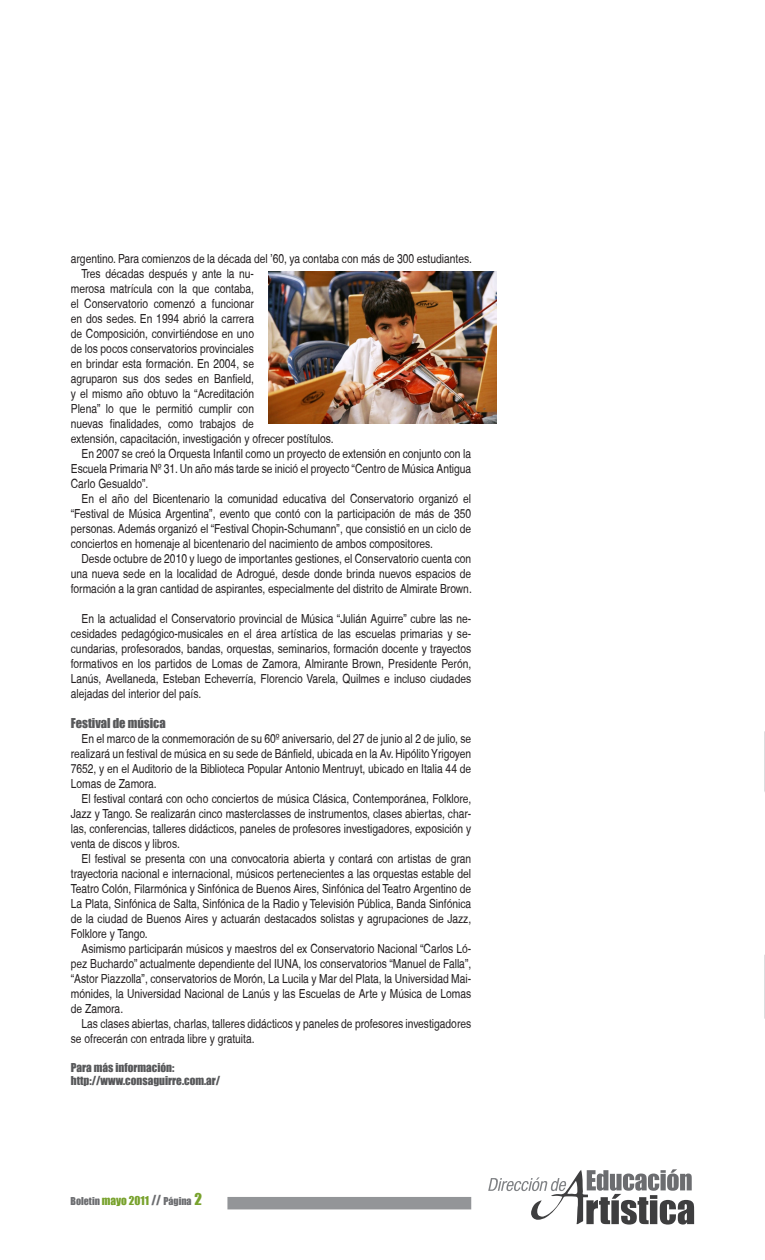
<style>
.page{position:relative;width:765px;height:1260px;background:#fff}
.page>*{position:absolute;margin:0;border:0;box-sizing:border-box;transform-origin:0 0}
.texto{font:condensed 12.5px/15px "Helvetica";color:#231f20;text-align:justify}
.subtitulo{font:12.5px "Impact";color:#57585a}
.subtitulo-2{font:11.25px "Impact";color:#57585a}
.titulos{font:10px "Impact";color:#6c6d70}
.s1{font-size:11.25px;color:#78a22d}
.s2{font-size:12.5px}
.s3{font-size:15px;color:#78a22d}
</style>
<div class="page">
<svg style="left:764px;top:731px;width:1px;height:288px"></svg>
<svg style="left:488px;top:1169px;width:206px;height:56px"></svg>
<div style="left:227px;top:1197px;width:244px;height:12px;background:#939598"></div>
<img style="left:268px;top:271px;width:229px;height:152px">
<p class="texto" style="left:71px;top:252px;width:403px">argentino. Para comienzos de la década del ’60, ya contaba con más de 300 estudiantes.</p>
<p class="texto" style="left:71px;top:267px;width:264px;text-align:left;text-indent:11px">Tres décadas después y ante la nu-<br>merosa matrícula con la que contaba,<br>el Conservatorio comenzó a funcionar<br>en dos sedes. En 1994 abrió la carrera<br>de Composición, convirtiéndose en uno<br>de los pocos conservatorios provinciales<br>en brindar esta formación. En 2004, se<br>agruparon sus dos sedes en Banfield,<br>y el mismo año obtuvo la “Acreditación<br>Plena” lo que le permitió cumplir con<br>nuevas finalidades, como trabajos de<br>extensión, capacitación, investigación y ofrecer postítulos.</p>
<p class="texto" style="left:71px;top:447px;width:402px;text-indent:11px">En 2007 se creó la Orquesta Infantil como un proyecto de extensión en conjunto con la Escuela Primaria Nº 31. Un año más tarde se inició el proyecto “Centro de Música Antigua Carlo Gesualdo”.</p>
<p class="texto" style="left:71px;top:492px;width:402px;text-indent:11px">En el año del Bicentenario la comunidad educativa del Conservatorio organizó el “Festival de Música Argentina”, evento que contó con la participación de más de 350 personas. Además organizó el “Festival Chopin-Schumann”, que consistió en un ciclo de conciertos en homenaje al bicentenario del nacimiento de ambos compositores.</p>
<p class="texto" style="left:71px;top:552px;width:402px;text-indent:11px">Desde octubre de 2010 y luego de importantes gestiones, el Conservatorio cuenta con una nueva sede en la localidad de Adrogué, desde donde brinda nuevos espacios de formación a la gran cantidad de aspirantes, especialmente del distrito de Almirate Brown.</p>
<p class="texto" style="left:71px;top:612px;width:402px;text-indent:11px">En la actualidad el Conservatorio provincial de Música “Julián Aguirre” cubre las ne&shy;cesidades pedagógico-musicales en el área artística de las escuelas primarias y se&shy;cundarias, profesorados, bandas, orquestas, seminarios, formación docente y trayectos formativos en los partidos de Lomas de Zamora, Almirante Brown, Presidente Perón, Lanús, Avellaneda, Esteban Echeverría, Florencio Varela, Quilmes e incluso ciudades alejadas del interior del país.</p>
<p class="subtitulo" style="left:71px;top:714px;width:96px">Festival de música</p>
<p class="texto" style="left:71px;top:732px;width:402px;text-indent:11px">En el marco de la conmemoración de su 60º aniversario, del 27 de junio al 2 de julio, se realizará un festival de música en su sede de Bánfield, ubicada en la Av. Hipólito Yrigoyen 7652, y en el Auditorio de la Biblioteca Popular Antonio Mentruyt, ubicado en Italia 44 de Lomas de Zamora.</p>
<p class="texto" style="left:71px;top:792px;width:402px;text-indent:11px">El festival contará con ocho conciertos de música Clásica, Contemporánea, Folklore, Jazz y Tango. Se realizarán cinco masterclasses de instrumentos, clases abiertas, char&shy;las, conferencias, talleres didácticos, paneles de profesores investigadores, exposición y venta de discos y libros.</p>
<p class="texto" style="left:71px;top:852px;width:402px;text-indent:11px">El festival se presenta con una convocatoria abierta y contará con artistas de gran trayectoria nacional e internacional, músicos pertenecientes a las orquestas estable del Teatro Colón, Filarmónica y Sinfónica de Buenos Aires, Sinfónica del Teatro Argentino de La Plata, Sinfónica de Salta, Sinfónica de la Radio y Televisión Pública, Banda Sinfónica de la ciudad de Buenos Aires y actuarán destacados solistas y agrupaciones de Jazz, Folklore y Tango.</p>
<p class="texto" style="left:71px;top:942px;width:402px;text-indent:11px">Asimismo participarán músicos y maestros del ex Conservatorio Nacional “Carlos Ló&shy;pez Buchardo” actualmente dependiente del IUNA, los conservatorios “Manuel de Falla”, “Astor Piazzolla”, conservatorios de Morón, La Lucila y Mar del Plata, la Universidad Mai&shy;mónides, la Universidad Nacional de Lanús y las Escuelas de Arte y Música de Lomas de Zamora.</p>
<p class="texto" style="left:71px;top:1017px;width:402px;text-indent:11px">Las clases abiertas, charlas, talleres didácticos y paneles de profesores investigadores se ofrecerán con entrada libre y gratuita.</p>
<p class="subtitulo-2" style="left:71px;top:1059px;width:105px">Para más información:</p>
<p class="subtitulo-2" style="left:71px;top:1072px;width:151px">http://www.consaguirre.com.ar/</p>
<p class="titulos" style="left:71px;top:1194px;width:133px">Boletin <span class="s1">mayo 2011</span> <span class="s2">//</span> Página <span class="s3">2</span></p>
</div>
